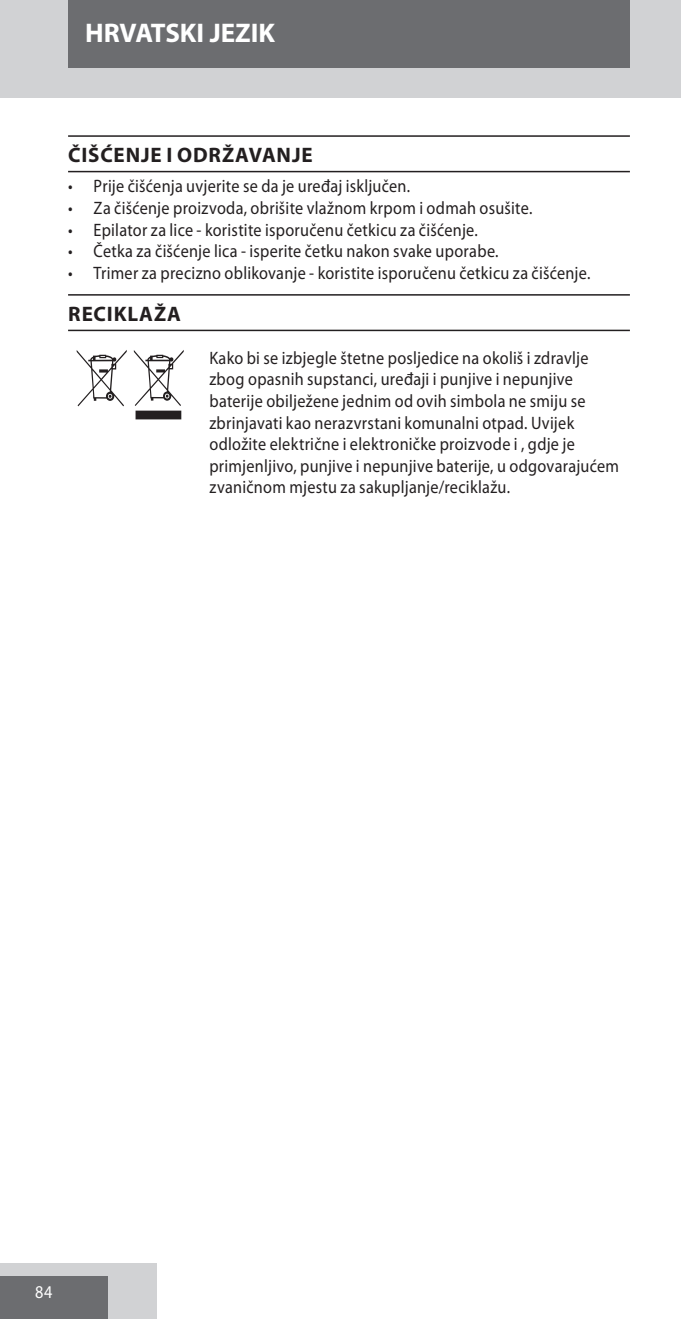
<style>
.page{position:relative;width:681px;height:1319px;background:#fff}
.page>*{position:absolute;margin:0;border:0;box-sizing:border-box;transform-origin:0 0}
.default{font:99px "Myriad Mine";color:#231f20;scale:.9 1}
.t1{font:700 27px "Myriad Pro";color:#fff}
.heading{font:700 21px "Myriad Pro";letter-spacing:.04em;color:#231f20}
.default-2{font:18px/21.6px "Myriad Pro";letter-spacing:.015em;color:#231f20;scale:.9 1}
.t2{font:18px "Myriad Pro";color:#fff;scale:.9 1}
</style>
<div class="page">
<div style="left:0;top:1262px;width:156px;height:56px;background:#d1d2d4"></div>
<div style="left:0;top:1276px;width:108px;height:42px;background:#6c6d70"></div>
<hr style="left:680px;top:0;width:1px;height:98px;background:#d1d2d4">
<div style="left:0;top:0;width:680px;height:98px;background:#d1d2d4"></div>
<div style="left:68px;top:0;width:561px;height:68px;background:#6c6d70"></div>
<hr style="left:68px;top:135px;width:561px;height:2px;background:#231f20">
<hr style="left:68px;top:171px;width:561px;height:1px;background:#231f20">
<hr style="left:68px;top:294px;width:561px;height:1px;background:#231f20">
<hr style="left:68px;top:329px;width:561px;height:2px;background:#231f20">
<p class="t1" style="left:85px;top:15px;width:191px">HRVATSKI JEZIK</p>
<p class="heading" style="left:68px;top:141px;width:246px">ČIŠĆENJE I ODRŽAVANJE</p>
<p class="default-2" style="left:68px;top:175px;width:381px">• Prije čišćenja uvjerite se da je uređaj isključen.</p>
<p class="default-2" style="left:68px;top:197px;width:517px">• Za čišćenje proizvoda, obrišite vlažnom krpom i odmah osušite.</p>
<p class="default-2" style="left:68px;top:218px;width:456px">• Epilator za lice - koristite isporučenu četkicu za čišćenje.</p>
<p class="default-2" style="left:68px;top:240px;width:479px">• Četka za čišćenje lica - isperite četku nakon svake uporabe.</p>
<p class="default-2" style="left:68px;top:262px;width:581px">• Trimer za precizno oblikovanje - koristite isporučenu četkicu za čišćenje.</p>
<p class="heading" style="left:68px;top:300px;width:114px">RECIKLAŽA</p>
<p class="default" style="left:77px;top:339px;width:124px">W</p>
<p class="default-2" style="left:209px;top:346px;width:456px">Kako bi se izbjegle štetne posljedice na okoliš i zdravlje zbog opasnih supstanci, uređaji i punjive i nepunjive baterije obilježene jednim od ovih simbola ne smiju se zbrinjavati kao nerazvrstani komunalni otpad. Uvijek odložite električne i elektroničke proizvode i , gdje je primjenljivo, punjive i nepunjive baterije, u odgovarajućem zvaničnom mjestu za sakupljanje/reciklažu.</p>
<p class="t2" style="left:35px;top:1280px;width:21px">84</p>
</div>
